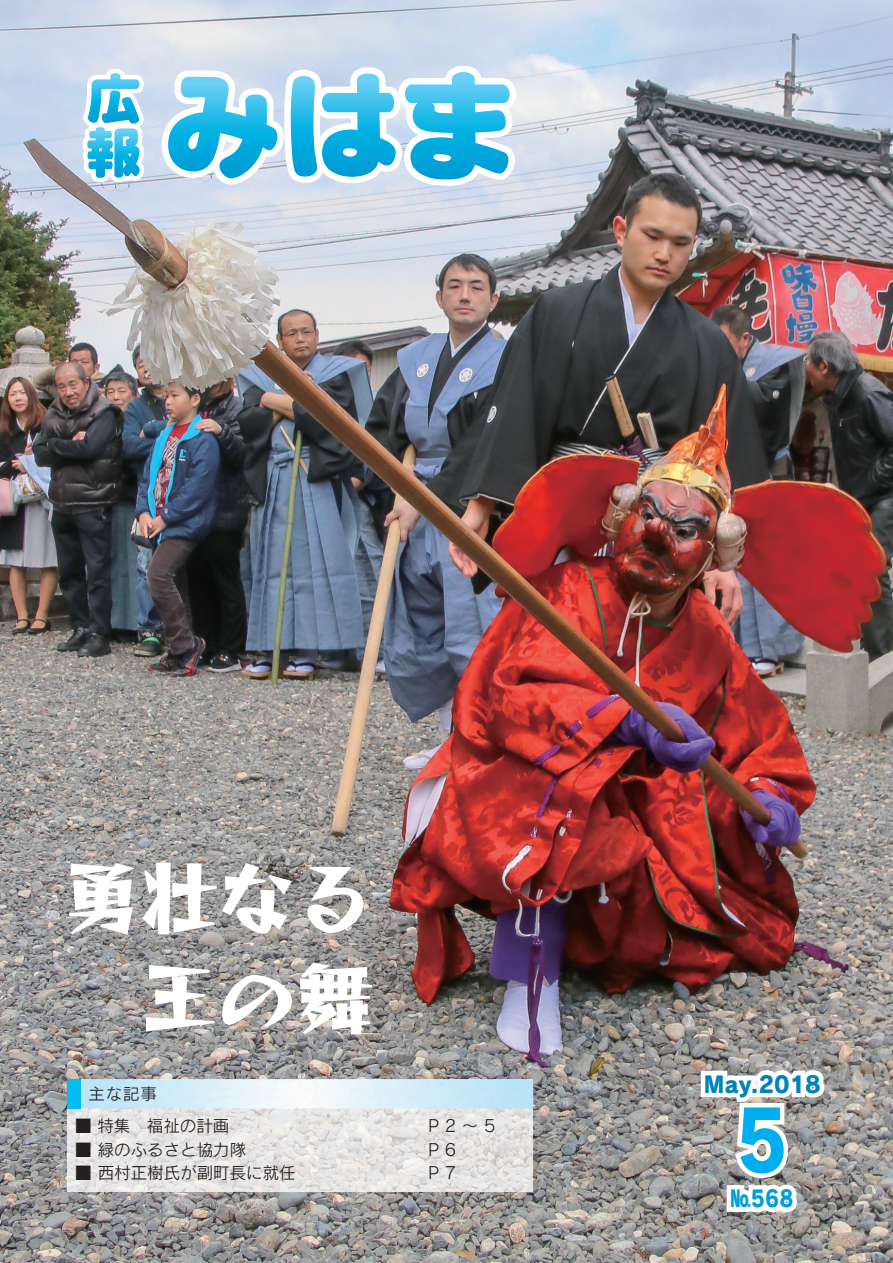
<style>
.page{position:relative;width:893px;height:1263px;background:#fff}
.page>*{position:absolute;margin:0;border:0;box-sizing:border-box;transform-origin:0 0}
.t1{font:82.5px "Rodin Pro EB";color:#00aeef;scale:.87 1}
.t2{font:78px/100.1px "Comic Reggae Std B";color:#fff;text-align:right}
.t3{font:22.5px "Rodin Pro EB";color:#0083b6}
.t4{font:22.5px "Rodin Pro EB";color:#009fda;scale:.87 1}
.t5{font:16.5px "Rodin Pro M";color:#231f20}
</style>
<div class="page">
<img style="left:0;top:0;width:893px;height:1263px">
<svg style="left:83px;top:67px;width:433px;height:119px"></svg>
<svg style="left:696px;top:1066px;width:138px;height:165px"></svg>
<img style="left:67px;top:1079px;width:466px;height:113px">
<img style="left:67px;top:1079px;width:13px;height:29px">
<h2 class="t2" style="left:62px;top:844px;width:313px">勇壮なる王の舞</h2>
<p class="t5" style="left:88px;top:1083px;width:70px">主な記事</p>
<p class="t5" style="left:75px;top:1115px;width:156px">■ 特集　福祉の計画</p>
<p class="t5" style="left:75px;top:1139px;width:173px">■ 緑のふるさと協力隊</p>
<p class="t5" style="left:75px;top:1162px;width:222px">■ 西村正樹氏が副町長に就任</p>
<p class="t5" style="left:428px;top:1115px;width:69px">P 2 ～ 5</p>
<p class="t5" style="left:428px;top:1139px;width:30px">P 6</p>
<p class="t5" style="left:428px;top:1162px;width:30px">P 7</p>
<h3 class="t3" style="left:703px;top:1068px;width:119px">May.2018</h3>
<h1 class="t1" style="left:737px;top:1083px;width:58px">5</h1>
<h3 class="t4" style="left:731px;top:1183px;width:73px">No568</h3>
</div>
